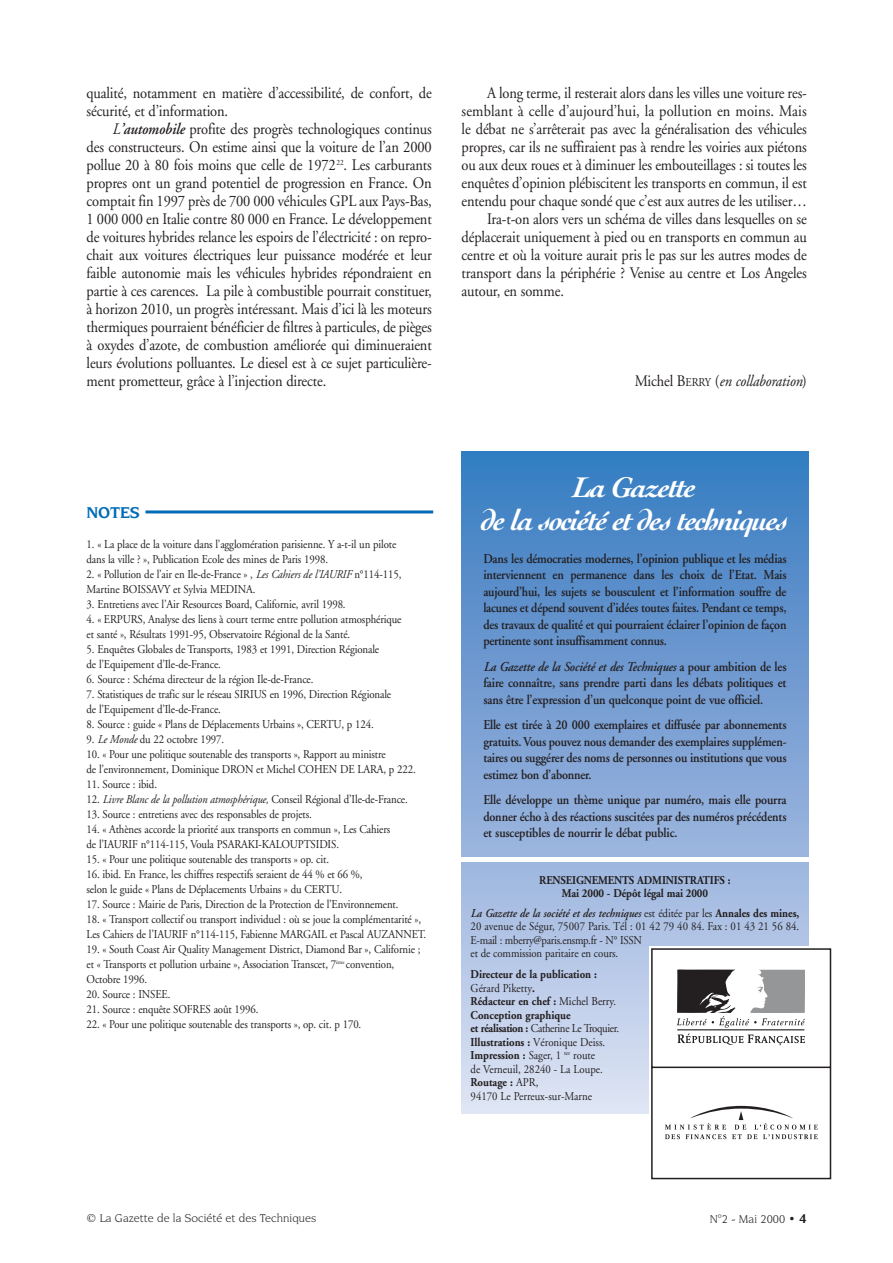
<style>
.page{position:relative;width:893px;height:1263px;background:#fff}
.page>*{position:absolute;margin:0;border:0;box-sizing:border-box;transform-origin:0 0}
.t1{font:italic 700 30px/33px "Cochin";letter-spacing:-.05em;color:#fff;text-align:center}
.t2{font:700 16.5px "Novarese IT Cby BT";letter-spacing:-.01em;color:#006bb6}
.t3{font:16.05px/18px "Adobe Garamond";letter-spacing:-.01em;color:#231f20;scale:.9 1}
.t4{font:16.05px "Adobe Garamond";letter-spacing:.01em;color:#231f20;scale:.9 1}
.t5{font:italic 16.05px "Adobe Garamond";letter-spacing:-.01em;color:#231f20;scale:.9 1}
.t6{font:600 13.5px/16.5px "Adobe Garamond";letter-spacing:-.015em;color:#231f20;text-align:justify;scale:.9 1}
.t7{font:12px/13.5px "Adobe Garamond";letter-spacing:-.01em;color:#231f20;scale:.9 1}
.t8{font:italic 12px "Adobe Garamond";letter-spacing:-.01em;color:#231f20;scale:.9 1}
.t9{font:700 12px/13.5px "Adobe Garamond";letter-spacing:-.01em;color:#231f20;text-align:center;scale:.9 1}
.t10{font:12px "Novarese IT Cby BT";color:#231f20}
.s1{font-style:italic}
.s2{font-weight:600;font-style:italic}
.s3{font-style:normal}
.s4{font-style:normal;font-size:12px}
.s5{font-weight:700}
.s6{font-weight:700;font-size:13.5px}
</style>
<div class="page">
<div style="left:461px;top:452px;width:347px;height:661px;background:linear-gradient(to bottom,#3678c0,#dfe1f3)"></div>
<div style="left:446px;top:857px;width:369px;height:5px;background:#fff"></div>
<div style="left:649px;top:947px;width:194px;height:241px;background:#fff"></div>
<svg style="left:651px;top:948px;width:181px;height:232px"></svg>
<hr style="left:145px;top:510px;width:288px;height:3px;background:#006bb6">
<h3 class="t3" style="left:87px;top:85px;width:385px">qualité, notamment en matière d’accessibilité, de confort, de sécurité, et d’information.</h3>
<p class="t3" style="left:87px;top:121px;width:385px;text-align:justify;text-indent:26px"><span class="s1">L</span><span class="s2">’automobile</span> profite des progrès technologiques continus des constructeurs. On estime ainsi que la voiture de l’an 2000 pollue 20 à 80 fois moins que celle de 1972<sup>22</sup>. Les carburants propres ont un grand potentiel de progression en France. On comptait fin 1997 près de 700 000 véhicules GPL aux Pays-Bas, 1 000 000 en Italie contre 80 000 en France. Le développement de voitures hybrides relance les espoirs de l’électricité : on repro&shy;chait aux voitures électriques leur puissance modérée et leur faible autonomie mais les véhicules hybrides répondraient en partie à ces carences. La pile à combustible pourrait constituer, à horizon 2010, un progrès intéressant. Mais d’ici là les moteurs thermiques pourraient bénéficier de filtres à particules, de pièges à oxydes d’azote, de combustion améliorée qui diminueraient leurs évolutions polluantes. Le diesel est à ce sujet particulière&shy;ment prometteur, grâce à l’injection directe.</p>
<h3 class="t3" style="left:487px;top:85px;width:357px">A long terme, il resterait alors dans les villes une voiture res-</h3>
<h3 class="t4" style="left:461px;top:105px;width:385px">semblant à celle d’aujourd’hui, la pollution en moins. Mais</h3>
<h3 class="t3" style="left:461px;top:121px;width:385px">le débat ne s’arrêterait pas avec la généralisation des véhicules</h3>
<h3 class="t3" style="left:461px;top:139px;width:385px">propres, car ils ne suffiraient pas à rendre les voiries aux piétons</h3>
<h3 class="t3" style="left:461px;top:157px;width:385px">ou aux deux roues et à diminuer les embouteillages : si toutes les</h3>
<h3 class="t3" style="left:461px;top:175px;width:385px">enquêtes d’opinion plébiscitent les transports en commun, il est</h3>
<h3 class="t3" style="left:461px;top:193px;width:385px">entendu pour chaque sondé que c’est aux autres de les utiliser…</h3>
<h3 class="t3" style="left:487px;top:211px;width:357px">Ira-t-on alors vers un schéma de villes dans lesquelles on se</h3>
<h3 class="t3" style="left:461px;top:229px;width:385px">déplacerait uniquement à pied ou en transports en commun au</h3>
<h3 class="t3" style="left:461px;top:247px;width:385px">centre et où la voiture aurait pris le pas sur les autres modes de</h3>
<h3 class="t3" style="left:461px;top:265px;width:385px">transport dans la périphérie ? Venise au centre et Los Angeles</h3>
<h3 class="t3" style="left:461px;top:283px;width:115px">autour, en somme.</h3>
<h3 class="t5" style="left:634px;top:375px;width:193px"><span class="s3">Michel B</span><span class="s4">ERRY</span> <span class="s3">(</span>en collaboration<span class="s3">)</span></h3>
<h2 class="t2" style="left:87px;top:506px;width:54px">NOTES</h2>
<p class="t7" style="left:87px;top:538px;width:345px;line-height:15px">1. « La place de la voiture dans l’agglomération parisienne. Y a-t-il un pilote dans la ville ? », Publication Ecole des mines de Paris 1998.</p>
<p class="t7" style="left:87px;top:568px;width:351px;line-height:15px">2. « Pollution de l’air en Ile-de-France » , <span class="s1">Les Cahiers de l’IAURIF</span> n°114-115,<br>Martine BOISSAVY et Sylvia MEDINA.</p>
<p class="t7" style="left:87px;top:599px;width:289px">3. Entretiens avec l’Air Resources Board, Californie, avril 1998.</p>
<p class="t7" style="left:87px;top:613px;width:351px;line-height:15px">4. « ERPURS, Analyse des liens à court terme entre pollution atmosphérique et santé », Résultats 1991-95, Observatoire Régional de la Santé.</p>
<p class="t7" style="left:87px;top:643px;width:326px;line-height:15px">5. Enquêtes Globales de Transports, 1983 et 1991, Direction Régionale de l’Equipement d’Ile-de-France.</p>
<p class="t7" style="left:87px;top:674px;width:253px">6. Source : Schéma directeur de la région Ile-de-France.</p>
<p class="t7" style="left:87px;top:688px;width:340px;line-height:15px">7. Statistiques de trafic sur le réseau SIRIUS en 1996, Direction Régionale de l’Equipement d’Ile-de-France.</p>
<p class="t7" style="left:87px;top:719px;width:320px">8. Source : guide « Plans de Déplacements Urbains », CERTU, p 124.</p>
<p class="t7" style="left:87px;top:734px;width:154px">9. <span class="s1">Le Monde</span> du 22 octobre 1997.</p>
<p class="t7" style="left:87px;top:748px;width:367px;line-height:15px">10. « Pour une politique soutenable des transports », Rapport au ministre<br>de l’environnement, Dominique DRON et Michel COHEN DE LARA, p 222.</p>
<p class="t7" style="left:87px;top:779px;width:80px">11. Source : ibid.</p>
<p class="t8" style="left:87px;top:794px;width:358px"><span class="s3">12.</span> Livre Blanc de la pollution atmosphérique, <span class="s3">Conseil Régional d’Ile-de-France.</span></p>
<p class="t7" style="left:87px;top:809px;width:252px">13. Source : entretiens avec des responsables de projets.</p>
<p class="t7" style="left:87px;top:823px;width:339px;line-height:15px">14. « Athènes accorde la priorité aux transports en commun », Les Cahiers de l’IAURIF n°114-115, Voula PSARAKI-KALOUPTSIDIS.</p>
<p class="t7" style="left:87px;top:854px;width:271px">15. « Pour une politique soutenable des transports » op. cit.</p>
<p class="t7" style="left:87px;top:868px;width:308px;line-height:15px">16. ibid. En France, les chiffres respectifs seraient de 44 % et 66 %, selon le guide « Plans de Déplacements Urbains » du CERTU.</p>
<p class="t7" style="left:87px;top:899px;width:348px">17. Source : Mairie de Paris, Direction de la Protection de l’Environnement.</p>
<p class="t7" style="left:87px;top:913px;width:379px;line-height:15px">18. « Transport collectif ou transport individuel : où se joue la complémentarité »,<br>Les Cahiers de l’IAURIF n°114-115, Fabienne MARGAIL et Pascal AUZANNET.</p>
<p class="t7" style="left:87px;top:943px;width:372px;line-height:15px">19. « South Coast Air Quality Management District, Diamond Bar », Californie ; et « Transports et pollution urbaine », Association Transcet, 7<sup>ème</sup> convention,<br>Octobre 1996.</p>
<p class="t7" style="left:87px;top:989px;width:95px">20. Source : INSEE.</p>
<p class="t7" style="left:87px;top:1004px;width:192px">21. Source : enquête SOFRES août 1996.</p>
<p class="t7" style="left:87px;top:1019px;width:307px">22. « Pour une politique soutenable des transports », op. cit. p 170.</p>
<h1 class="t1" style="left:481px;top:473px;width:308px">La Gazette<br>de la société et des techniques</h1>
<p class="t6" style="left:483px;top:552px;width:338px">Dans les démocraties modernes, l’opinion publique et les médias interviennent en permanence dans les choix de l’Etat. Mais aujourd’hui, les sujets se bousculent et l’information souffre de lacunes et dépend souvent d’idées toutes faites. Pendant ce temps, des travaux de qualité et qui pourraient éclairer l’opinion de façon pertinente sont insuffisamment connus.</p>
<p class="t6" style="left:483px;top:660px;width:338px"><span class="s1">La Gazette de la Société et des Techniques</span> a pour ambition de les faire connaître, sans prendre parti dans les débats politiques et sans être l’expression d’un quelconque point de vue officiel.</p>
<p class="t6" style="left:483px;top:718px;width:338px">Elle est tirée à 20 000 exemplaires et diffusée par abonnements gratuits. Vous pouvez nous demander des exemplaires supplémen&shy;taires ou suggérer des noms de personnes ou institutions que vous estimez bon d’abonner.</p>
<p class="t6" style="left:483px;top:793px;width:338px">Elle développe un thème unique par numéro, mais elle pourra donner écho à des réactions suscitées par des numéros précédents et susceptibles de nourrir le débat public.</p>
<p class="t9" style="left:539px;top:875px;width:214px">RENSEIGNEMENTS ADMINISTRATIFS :<br>Mai 2000 - Dépôt légal mai 2000</p>
<p class="t7" style="left:470px;top:908px;width:367px"><span class="s2">La Gazette de la société et des techniques</span> est éditée par les <span class="s5">Annales des mines, </span>20 avenue de Ségur, 75007 Paris. Tél : 01 42 79 40 84. Fax : 01 43 21 56 84.<br>E-mail : mberry@paris.ensmp.fr - N° ISSN<br>et de commission paritaire en cours.</p>
<p class="t7" style="left:470px;top:969px;width:167px"><span class="s5">Directeur de la publication :<br></span>Gérard Piketty<span class="s5">.<br>Rédacteur en chef :</span> Michel Berry.<br><span class="s5">Conception graphique<br>et réalisation :</span> Catherine Le Troquier.<br><span class="s5">Illustrations :</span> Véronique Deiss.<br><span class="s5">Impression :</span> Sager, 1 <sup>ter</sup> route<br>de Verneuil, 28240 - La Loupe.<br><span class="s5">Routage :</span> APR,<br>94170 Le Perreux-sur-Marne</p>
<p class="t10" style="left:87px;top:1214px;width:231px">© La Gazette de la Société et des Techniques</p>
<p class="t10" style="left:709px;top:1215px;width:98px">N°2 - Mai 2000 • <span class="s6">4</span></p>
</div>
